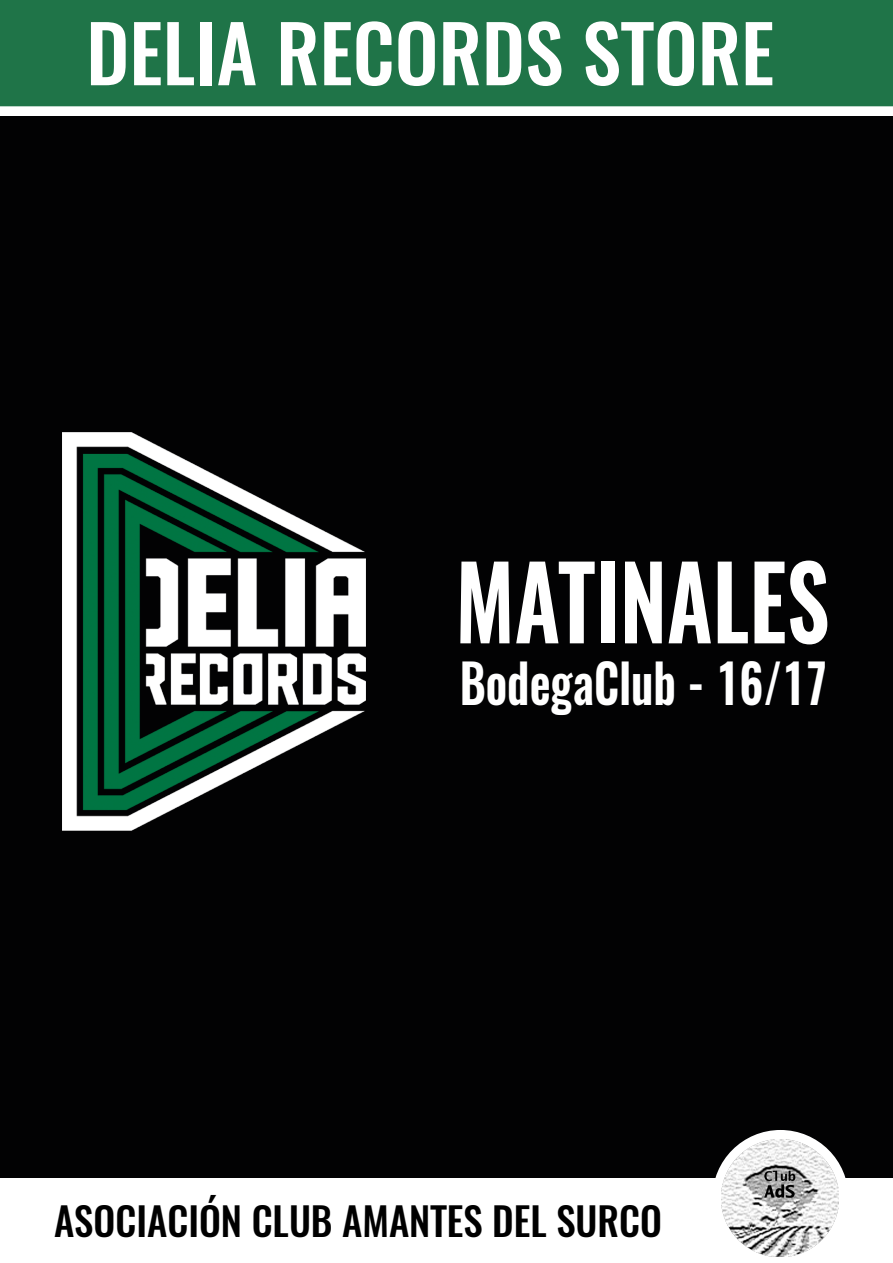
<style>
.page{position:relative;width:893px;height:1263px;background:#fff}
.page>*{position:absolute;margin:0;border:0;box-sizing:border-box;transform-origin:0 0}
.t1{font:600 100.95px "Oswald";color:#fff;scale:.84 1}
.t2{font:500 78px "Oswald";color:#fff}
.t3{font:600 53.55px "Oswald";color:#fff;scale:.85 1}
.t4{font:500 39px "Oswald";color:#000}
</style>
<div class="page">
<div style="left:0;top:117px;width:893px;height:1061px;background:#020203"></div>
<div style="left:1px;top:1px;width:891px;height:105px;background:#1f7448"></div>
<div style="left:0;top:0;width:893px;height:106px;border:2px solid #1f7448"></div>
<img style="left:63px;top:432px;width:303px;height:399px">
<svg style="left:715px;top:1130px;width:131px;height:127px"></svg>
<img style="left:722px;top:1139px;width:117px;height:117px">
<h2 class="t2" style="left:86px;top:-1px;width:689px">DELIA RECORDS STORE</h2>
<h1 class="t1" style="left:455px;top:532px;width:447px">MATINALES</h1>
<h3 class="t3" style="left:460px;top:646px;width:434px">BodegaClub - 16/17</h3>
<p class="t4" style="left:54px;top:1194px;width:610px">ASOCIACIÓN CLUB AMANTES DEL SURCO</p>
</div>
